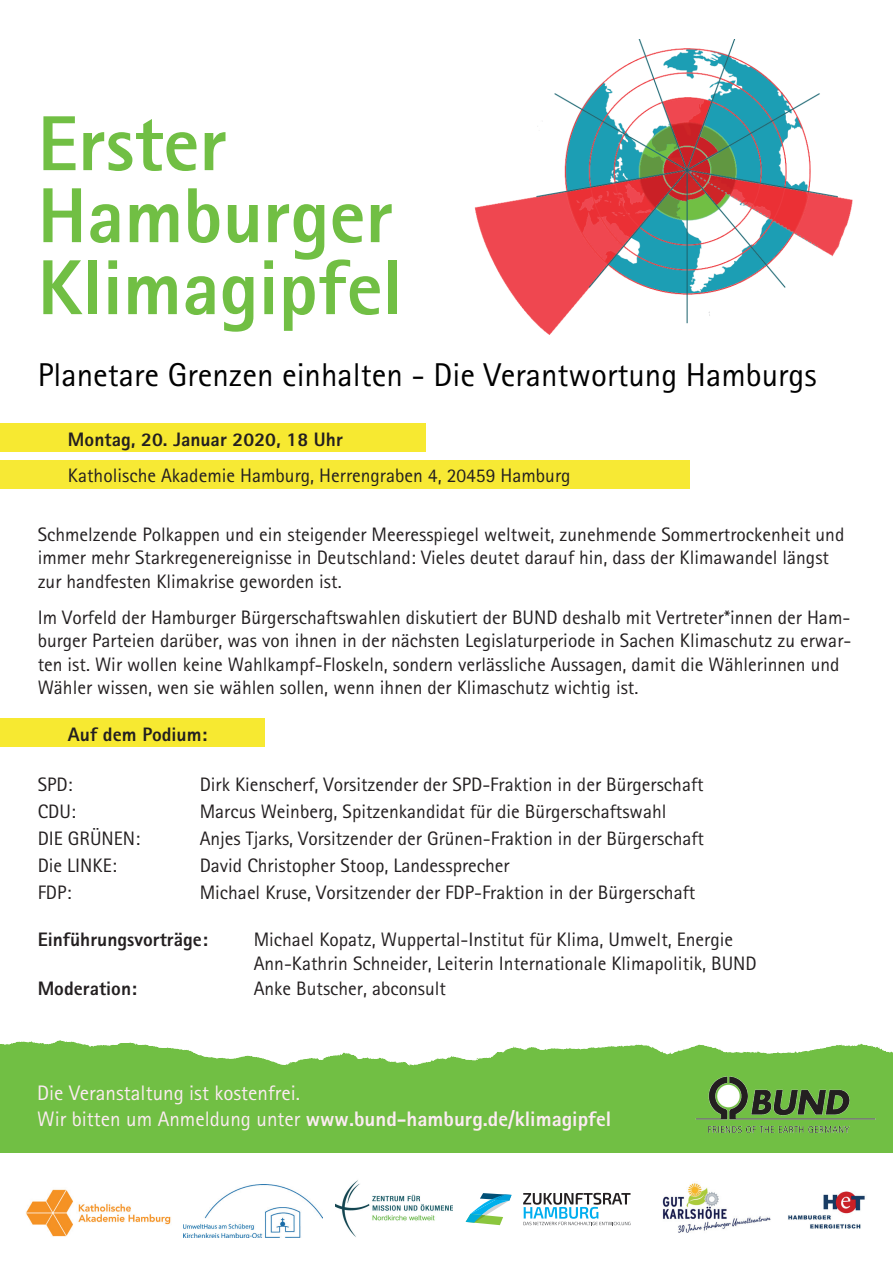
<style>
.page{position:relative;width:893px;height:1263px;background:#fff}
.page>*{position:absolute;margin:0;border:0;box-sizing:border-box;transform-origin:0 0}
.t1{font:800 78px/72px "Agfa Rotis Sans Serif";color:#71bf44}
.t2{font:33px "Agfa Rotis Sans Serif";color:#000}
.t3{font:21px/25.2px "Agfa Rotis Sans Serif";color:#fcebf2}
.t4{font:19.5px/23.4px "Agfa Rotis Sans Serif";color:#231f20}
.t5{font:800 19.5px "Agfa Rotis Sans Serif";color:#231f20}
.s1{font-weight:800}
</style>
<div class="page">
<div style="left:0;top:719px;width:264px;height:28px;background:#f7e931"></div>
<img style="left:0;top:1040px;width:893px;height:113px">
<div style="left:0;top:460px;width:689px;height:29px;background:#f7e934"></div>
<div style="left:0;top:423px;width:426px;height:29px;background:#f7e931"></div>
<img style="left:26px;top:1189px;width:145px;height:48px">
<img style="left:184px;top:1184px;width:139px;height:53px">
<img style="left:335px;top:1180px;width:118px;height:57px">
<svg style="left:466px;top:1193px;width:45px;height:32px"></svg>
<svg style="left:523px;top:1193px;width:107px;height:32px"></svg>
<img style="left:688px;top:1066px;width:198px;height:81px">
<img style="left:474px;top:39px;width:379px;height:296px">
<img style="left:662px;top:1183px;width:109px;height:50px">
<img style="left:788px;top:1191px;width:77px;height:38px">
<h1 class="t1" style="left:38px;top:107px;width:367px">Erster<br>Hamburger<br>Klimagipfel</h1>
<h2 class="t2" style="left:38px;top:355px;width:780px">Planetare Grenzen einhalten - Die Verantwortung Hamburgs</h2>
<p class="t5" style="left:68px;top:427px;width:276px">Montag, 20. Januar 2020, 18 Uhr</p>
<p class="t4" style="left:68px;top:463px;width:504px">Katholische Akademie Hamburg, Herrengraben 4, 20459 Hamburg</p>
<p class="t4" style="left:38px;top:522px;width:808px">Schmelzende Polkappen und ein steigender Meeresspiegel weltweit, zunehmende Sommertrockenheit und immer mehr Starkregenereignisse in Deutschland: Vieles deutet darauf hin, dass der Klimawandel längst zur handfesten Klimakrise geworden ist.</p>
<p class="t4" style="left:38px;top:605px;width:815px">Im Vorfeld der Hamburger Bürgerschaftswahlen diskutiert der BUND deshalb mit Vertreter*innen der Ham&shy;burger Parteien darüber, was von ihnen in der nächsten Legislaturperiode in Sachen Klimaschutz zu erwar&shy;ten ist. Wir wollen keine Wahlkampf-Floskeln, sondern verlässliche Aussagen, damit die Wählerinnen und Wähler wissen, wen sie wählen sollen, wenn ihnen der Klimaschutz wichtig ist.</p>
<p class="t5" style="left:68px;top:722px;width:141px">Auf dem Podium:</p>
<p class="t4" style="left:38px;top:773px;width:37px">SPD:</p>
<p class="t4" style="left:200px;top:773px;width:505px">Dirk Kienscherf, Vorsitzender der SPD-Fraktion in der Bürgerschaft</p>
<p class="t4" style="left:38px;top:800px;width:40px">CDU:</p>
<p class="t4" style="left:200px;top:800px;width:468px">Marcus Weinberg, Spitzenkandidat für die Bürgerschaftswahl</p>
<p class="t4" style="left:38px;top:827px;width:104px">DIE GRÜNEN:</p>
<p class="t4" style="left:200px;top:827px;width:506px">Anjes Tjarks, Vorsitzender der Grünen-Fraktion in der Bürgerschaft</p>
<p class="t4" style="left:38px;top:854px;width:81px">Die LINKE:</p>
<p class="t4" style="left:200px;top:854px;width:312px">David Christopher Stoop, Landessprecher</p>
<p class="t4" style="left:38px;top:881px;width:35px">FDP:</p>
<p class="t4" style="left:200px;top:881px;width:497px">Michael Kruse, Vorsitzender der FDP-Fraktion in der Bürgerschaft</p>
<p class="t5" style="left:38px;top:927px;width:172px">Einführungsvorträge:</p>
<p class="t4" style="left:254px;top:928px;width:504px">Michael Kopatz, Wuppertal-Institut für Klima, Umwelt, Energie<br>Ann-Kathrin Schneider, Leiterin Internationale Klimapolitik, BUND</p>
<p class="t5" style="left:38px;top:976px;width:101px">Moderation:</p>
<p class="t4" style="left:254px;top:976px;width:194px">Anke Butscher, abconsult</p>
<p class="t3" style="left:37px;top:1080px;width:575px">Die Veranstaltung ist kostenfrei.<br>Wir bitten um Anmeldung unter <span class="s1">www.bund-hamburg.de/klimagipfel</span></p>
</div>
